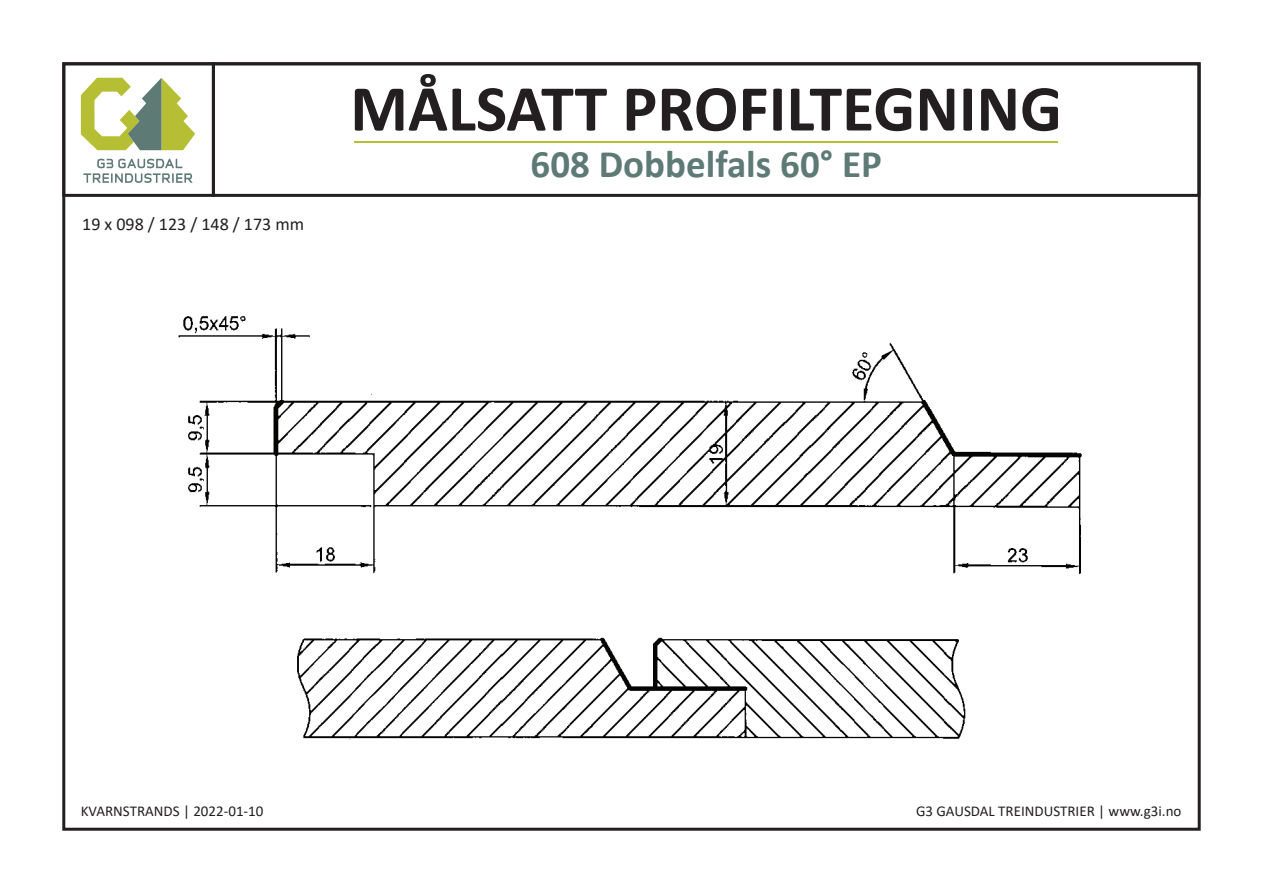
<style>
.page{position:relative;width:1263px;height:893px;background:#fff}
.page>*{position:absolute;margin:0;border:0;box-sizing:border-box;transform-origin:0 0}
.t1{font:700 66px "Calibri";color:#231f20}
.t2{font:700 39px "Calibri";color:#5e7a75}
.t3{font:18px "Calibri";color:#231f20}
.t4{font:15px "Calibri";color:#231f20}
</style>
<div class="page">
<div style="left:62px;top:62px;width:153px;height:135px;border:3px solid #231f20"></div>
<div style="left:212px;top:62px;width:988px;height:135px;border:3px solid #231f20"></div>
<svg style="left:81px;top:78px;width:114px;height:72px"></svg>
<svg style="left:83px;top:159px;width:110px;height:24px"></svg>
<hr style="left:355px;top:141px;width:703px;height:2px;background:#b6bf34">
<img style="left:178px;top:316px;width:904px;height:258px">
<img style="left:297px;top:637px;width:669px;height:103px">
<p class="t3" style="left:82px;top:211px;width:223px">19 x 098 / 123 / 148 / 173 mm</p>
<h1 class="t1" style="left:350px;top:62px;width:713px">MÅLSATT PROFILTEGNING</h1>
<h2 class="t2" style="left:531px;top:137px;width:353px">608 Dobbelfals 60° EP</h2>
<p class="t4" style="left:81px;top:801px;width:184px">KVARNSTRANDS | 2022-01-10</p>
<p class="t4" style="left:916px;top:801px;width:267px">G3 GAUSDAL TREINDUSTRIER | www.g3i.no</p>
</div>
